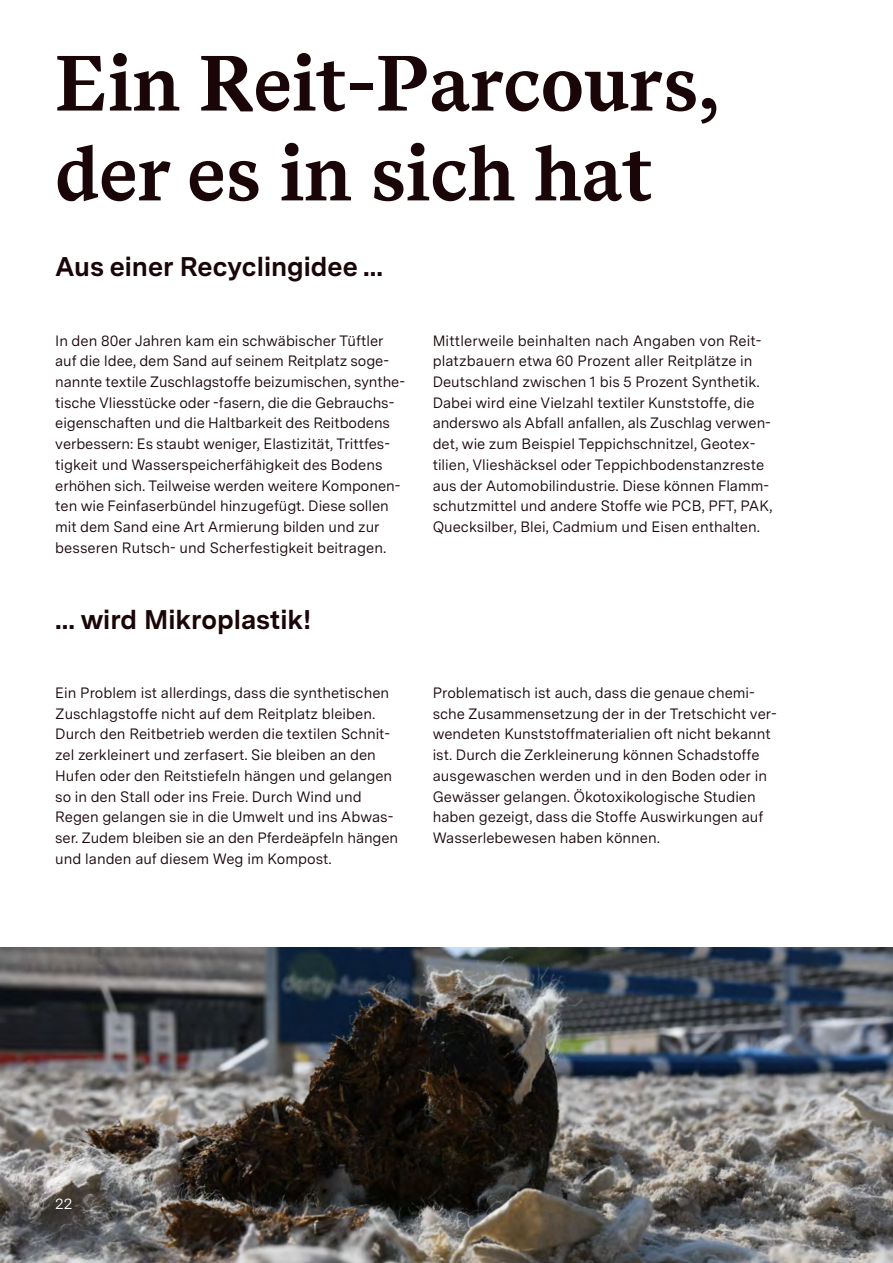
<style>
.page{position:relative;width:893px;height:1263px;background:#fff}
.page>*{position:absolute;margin:0;border:0;box-sizing:border-box;transform-origin:0 0}
.t1{font:700 78px/89.8px "Ba Wue Serif";color:#1a0609}
.t2{font:700 27px "Ba Wue Sans";color:#1a0609}
.P_Copy_P_Copy_10pt_pos_1U_danach_4mm{font:15px/20.7px "Ba Wue Sans";color:#1a0609}
.P_Copy_P_Copy_10pt_pos_2U_danach_9mm{font:15px/20.7px "Ba Wue Sans";color:#1a0609}
.t3{font:15px "Ba Wue Sans";color:#fff}
</style>
<div class="page">
<img style="left:0;top:947px;width:892px;height:316px">
<h1 class="t1" style="left:55px;top:36px;width:666px">Ein Reit-Parcours, der es in sich hat</h1>
<h2 class="t2" style="left:55px;top:247px;width:329px">Aus einer Recyclingidee ...</h2>
<p class="P_Copy_P_Copy_10pt_pos_1U_danach_4mm" style="left:55px;top:330px;width:351px">In den 80er Jahren kam ein schwäbischer Tüftler auf die Idee, dem Sand auf seinem Reitplatz soge&shy;nannte textile Zuschlagstoffe beizumischen, synthe&shy;tische Vliesstücke oder -fasern, die die Gebrauchs&shy;eigenschaften und die Haltbarkeit des Reitbodens verbessern: Es staubt weniger, Elastizität, Trittfes&shy;tigkeit und Wasserspeicherfähigkeit des Bodens erhöhen sich. Teilweise werden weitere Komponen&shy;ten wie Feinfaserbündel hinzugefügt. Diese sollen mit dem Sand eine Art Armierung bilden und zur besseren Rutsch- und Scherfestigkeit beitragen.</p>
<p class="P_Copy_P_Copy_10pt_pos_2U_danach_9mm" style="left:433px;top:330px;width:341px">Mittlerweile beinhalten nach Angaben von Reit&shy;platzbauern etwa 60 Prozent aller Reitplätze in Deutschland zwischen 1 bis 5 Prozent Synthetik.<br>Dabei wird eine Vielzahl textiler Kunststoffe, die anderswo als Abfall anfallen, als Zuschlag verwen&shy;det, wie zum Beispiel Teppichschnitzel, Geotex&shy;tilien, Vlieshäcksel oder Teppichbodenstanzreste aus der Automobilindustrie. Diese können Flamm&shy;schutzmittel und andere Stoffe wie PCB, PFT, PAK, Quecksilber, Blei, Cadmium und Eisen enthalten.</p>
<h2 class="t2" style="left:55px;top:599px;width:258px">... wird Mikroplastik!</h2>
<p class="P_Copy_P_Copy_10pt_pos_1U_danach_4mm" style="left:55px;top:682px;width:344px">Ein Problem ist allerdings, dass die synthetischen Zuschlagstoffe nicht auf dem Reitplatz bleiben.<br>Durch den Reitbetrieb werden die textilen Schnit&shy;zel zerkleinert und zerfasert. Sie bleiben an den Hufen oder den Reitstiefeln hängen und gelangen so in den Stall oder ins Freie. Durch Wind und Regen gelangen sie in die Umwelt und ins Abwas&shy;ser. Zudem bleiben sie an den Pferdeäpfeln hängen und landen auf diesem Weg im Kompost.</p>
<p class="P_Copy_P_Copy_10pt_pos_1U_danach_4mm" style="left:433px;top:682px;width:346px">Problematisch ist auch, dass die genaue chemi&shy;sche Zusammensetzung der in der Tretschicht ver&shy;wendeten Kunststoffmaterialien oft nicht bekannt ist. Durch die Zerkleinerung können Schadstoffe ausgewaschen werden und in den Boden oder in Gewässer gelangen. Ökotoxikologische Studien haben gezeigt, dass die Stoffe Auswirkungen auf Wasserlebewesen haben können.</p>
<p class="t3" style="left:55px;top:1193px;width:19px">22</p>
</div>
